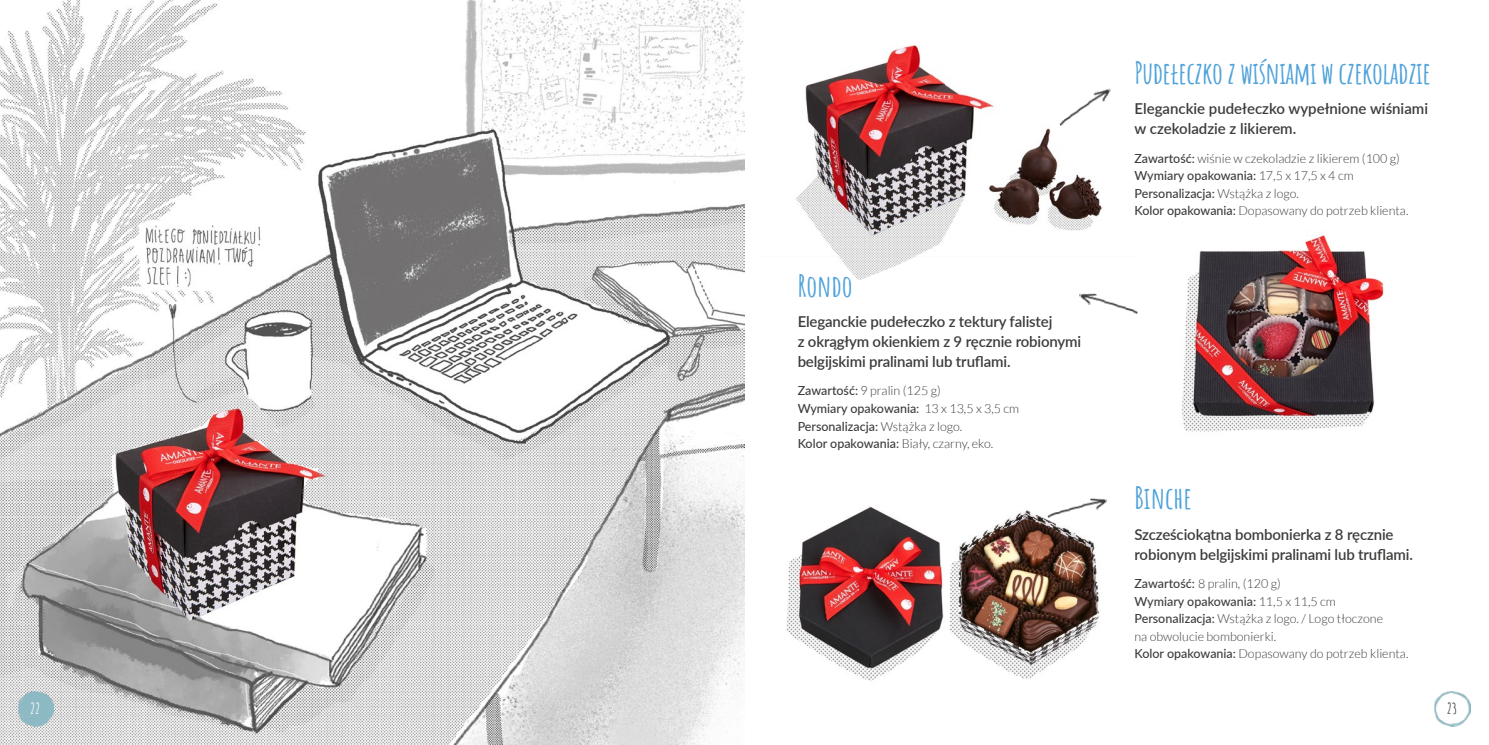
<style>
.page{position:relative;width:1489px;height:745px;background:#fff}
.page>*{position:absolute;margin:0;border:0;box-sizing:border-box;transform-origin:0 0}
.t1{font:700 30px "Amatic SC";letter-spacing:-.02em;color:#4ea2da}
.t2{font:600 15px/20px "Lato";letter-spacing:-.01em;color:#3c3c3b}
.t3{font:700 15px "Amatic SC";color:#fff}
.t4{font:700 15px "Amatic SC";color:#3c3c3b}
.t5{font:300 12.5px/17.5px "Lato";color:#3c3c3b}
.t6{font:500 12.5px/17.5px "Lato";color:#3c3c3b}
.s1{font-weight:300}
.s2{font-weight:500}
</style>
<div class="page">
<img style="left:0;top:0;width:744px;height:744px">
<img style="left:796px;top:45px;width:306px;height:235px">
<img style="left:786px;top:506px;width:314px;height:175px">
<img style="left:1182px;top:235px;width:202px;height:197px">
<img style="left:1055px;top:85px;width:56px;height:43px">
<img style="left:1079px;top:293px;width:59px;height:21px">
<img style="left:1045px;top:498px;width:62px;height:21px">
<img style="left:19px;top:691px;width:34px;height:34px">
<img style="left:1434px;top:691px;width:36px;height:35px">
<h1 class="t1" style="left:797px;top:262px;width:57px">Rondo</h1>
<p class="t2" style="left:797px;top:311px;width:285px">Eleganckie pudełeczko z tektury falistej<br>z okrągłym okienkiem z 9 ręcznie robionymi belgijskimi pralinami lub truflami.</p>
<p class="t6" style="left:797px;top:381px;width:223px">Zawartość: <span class="s1">9 pralin (125 g)<br></span>Wymiary opakowania: <span class="s1">13 x 13,5 x 3,5 cm </span>Personalizacja: <span class="s1">Wstążka z logo.<br></span>Kolor opakowania: <span class="s1">Biały, czarny, eko.</span></p>
<h1 class="t1" style="left:1134px;top:49px;width:298px">Pudełeczko z wiśniami w czekoladzie</h1>
<p class="t2" style="left:1134px;top:98px;width:295px">Eleganckie pudełeczko wypełnione wiśniami w czekoladzie z likierem.</p>
<p class="t5" style="left:1134px;top:149px;width:275px"><span class="s2">Zawartość:</span> wiśnie w czekoladzie z likierem (100 g)<br><span class="s2">Wymiary opakowania:</span> 17,5 x 17,5 x 4 cm <span class="s2">Personalizacja:</span> Wstążka z logo.<br><span class="s2">Kolor opakowania:</span> Dopasowany do potrzeb klienta.</p>
<h1 class="t1" style="left:1134px;top:475px;width:59px">Binche</h1>
<p class="t2" style="left:1134px;top:523px;width:280px">Szcześciokątna bombonierka z 8 ręcznie robionym belgijskimi pralinami lub truflami.</p>
<p class="t5" style="left:1134px;top:574px;width:275px"><span class="s2">Zawartość:</span> 8 pralin, (120 g)<br><span class="s2">Wymiary opakowania:</span> 11,5 x 11,5 cm <span class="s2">Personalizacja:</span> Wstążka z logo. / Logo tłoczone<br>na obwolucie bombonierki.<br><span class="s2">Kolor opakowania:</span> Dopasowany do potrzeb klienta.</p>
<p class="t3" style="left:30px;top:696px;width:12px">22</p>
<p class="t4" style="left:1446px;top:696px;width:12px">23</p>
</div>
